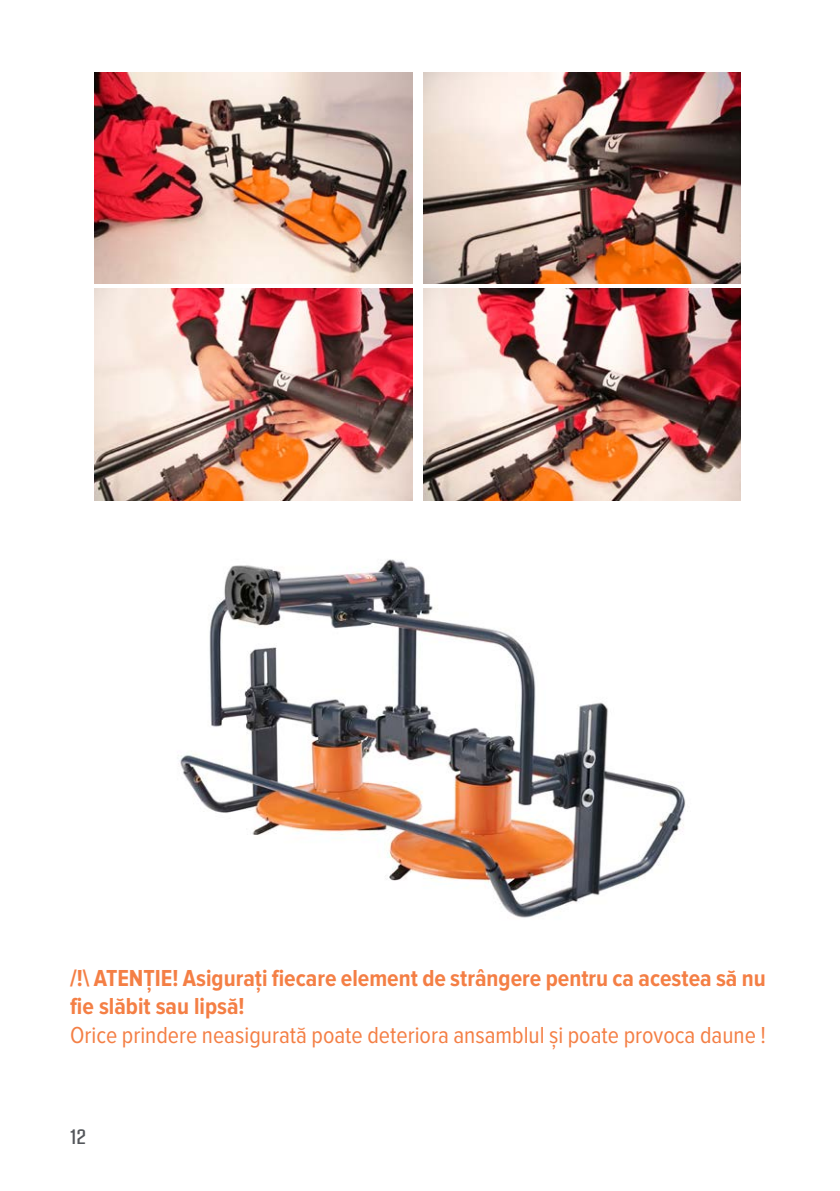
<style>
.page{position:relative;width:840px;height:1191px;background:#fff}
.page>*{position:absolute;margin:0;border:0;box-sizing:border-box;transform-origin:0 0}
.t1{font:700 24px/28.8px "Proxima Nova Cond";color:#f47f45}
.t2{font:24px "Proxima Nova Cond";color:#f47f45}
.t3{font:20px "Pressio No.42";color:#53565a}
</style>
<div class="page">
<img style="left:95px;top:72px;width:317px;height:212px">
<img style="left:423px;top:72px;width:317px;height:212px">
<img style="left:95px;top:289px;width:317px;height:211px">
<img style="left:423px;top:289px;width:317px;height:211px">
<img style="left:178px;top:559px;width:508px;height:359px">
<p class="t1" style="left:70px;top:964px;width:696px">/!\ ATENȚIE! Asigurați fiecare element de strângere pentru ca acestea să nu fie slăbit sau lipsă!</p>
<p class="t2" style="left:70px;top:1021px;width:697px">Orice prindere neasigurată poate deteriora ansamblul și poate provoca daune !</p>
<p class="t3" style="left:70px;top:1125px;width:18px">12</p>
</div>
